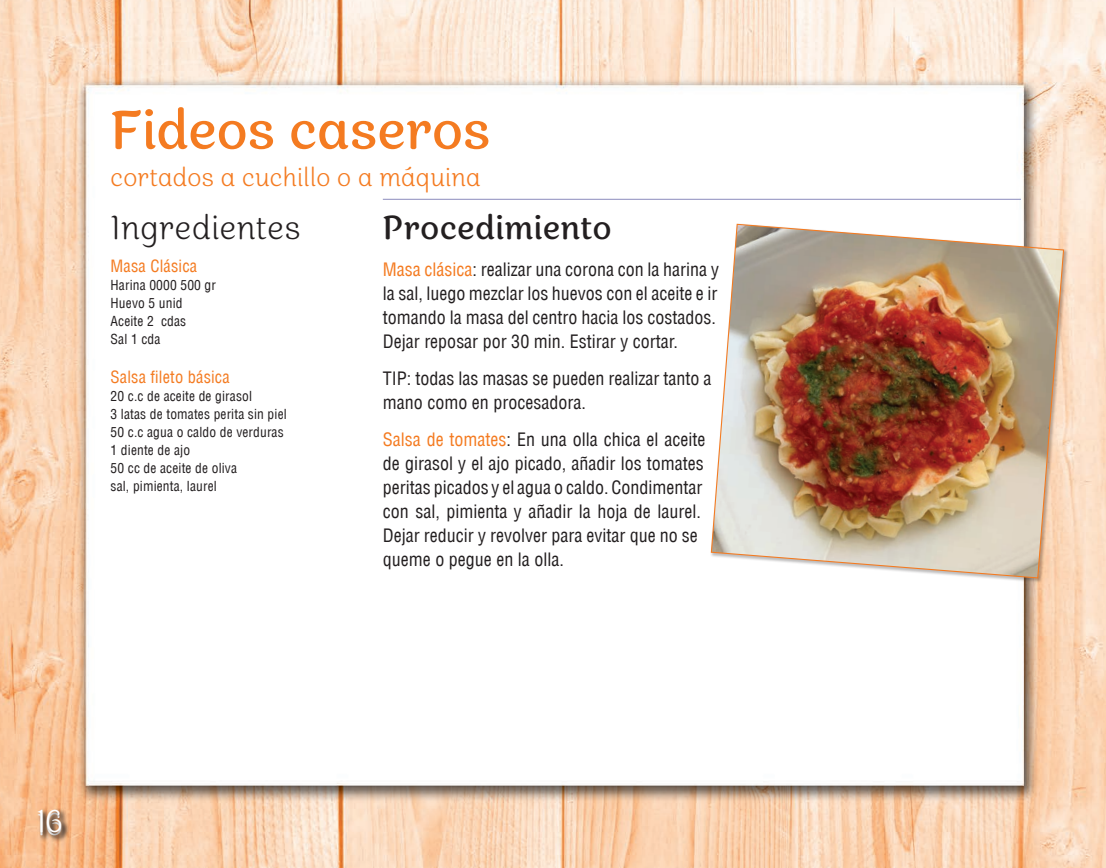
<style>
.page{position:relative;width:1106px;height:868px;background:#fff}
.page>*{position:absolute;margin:0;border:0;box-sizing:border-box;transform-origin:0 0}
.t1{font:54px "Appetite Pro Rounded";letter-spacing:.01em;color:#f47b21}
.t2{font:33px "Appetite Pro Rounded";letter-spacing:.025em;color:#231f20}
.t3{font:300 33px "Appetite Pro Rounded";letter-spacing:.02em;color:#231f20}
.t4{font:300 31.5px "Appetite Pro Rounded";color:#fff}
.t5{font:300 25.5px "Appetite Pro Rounded";letter-spacing:.01em;color:#f47b21}
.t6{font:condensed 18px/24px "Helvetica LT";color:#231f20}
.t7{font:condensed 16.5px "Helvetica LT";letter-spacing:.01em;color:#f47b21}
.t8{font:condensed 13.5px/18px "Helvetica LT";letter-spacing:.01em;color:#231f20}
.s1{color:#f47b21}
</style>
<div class="page">
<img style="left:0;top:0;width:1106px;height:867px">
<svg style="left:37px;top:839px;width:32px;height:3px"></svg>
<svg style="left:37px;top:808px;width:32px;height:31px"></svg>
<hr style="left:383px;top:199px;width:637px;height:1px;background:#8b8cbd">
<img style="left:710px;top:223px;width:354px;height:356px">
<h1 class="t1" style="left:111px;top:98px;width:381px">Fideos caseros</h1>
<h3 class="t5" style="left:111px;top:163px;width:371px">cortados a cuchillo o a máquina</h3>
<h2 class="t3" style="left:111px;top:209px;width:191px">Ingredientes</h2>
<p class="t7" style="left:111px;top:255px;width:88px">Masa Clásica</p>
<p class="t8" style="left:111px;top:275px;width:107px">Harina 0000 500 gr<br>Huevo 5 unid<br>Aceite 2 cdas<br>Sal 1 cda</p>
<p class="t7" style="left:111px;top:366px;width:121px">Salsa fileto básica</p>
<p class="t8" style="left:111px;top:386px;width:178px">20 c.c de aceite de girasol<br>3 latas de tomates perita sin piel<br>50 c.c agua o caldo de verduras<br>1 diente de ajo<br>50 cc de aceite de oliva<br>sal, pimienta, laurel</p>
<h2 class="t2" style="left:383px;top:209px;width:230px">Procedimiento</h2>
<p class="t6" style="left:383px;top:257px;width:338px"><span class="s1">Masa clásica</span>: realizar una corona con la harina y la sal, luego mezclar los huevos con el aceite e ir tomando la masa del centro hacia los costados.<br>Dejar reposar por 30 min. Estirar y cortar.</p>
<p class="t6" style="left:383px;top:366px;width:330px">TIP: todas las masas se pueden realizar tanto a mano como en procesadora.</p>
<p class="t6" style="left:383px;top:427px;width:324px"><span class="s1">Salsa de tomates</span>: En una olla chica el aceite de girasol y el ajo picado, añadir los tomates peritas picados y el agua o caldo. Condimentar con sal, pimienta y añadir la hoja de laurel.<br>Dejar reducir y revolver para evitar que no se queme o pegue en la olla.</p>
<h3 class="t4" style="left:37px;top:802px;width:27px">16</h3>
</div>
